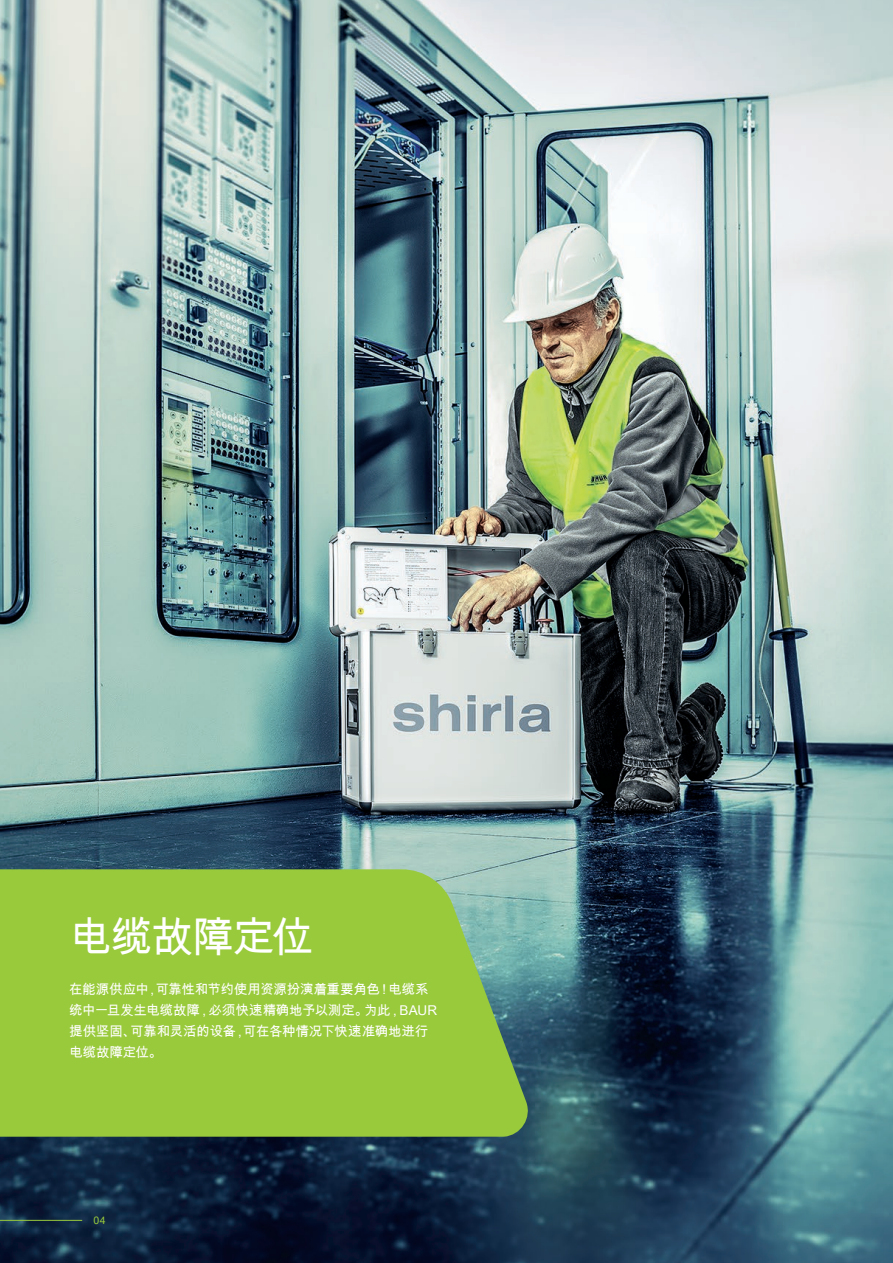
<style>
.page{position:relative;width:893px;height:1263px;background:#fff}
.page>*{position:absolute;margin:0;border:0;box-sizing:border-box;transform-origin:0 0}
.t1{font:42px "Arial Unicode MS";letter-spacing:-.035em;color:#fff}
.t2{font:13.5px/21px "Arial Unicode MS";letter-spacing:-.02em;color:#fff}
.t3{font:10.5px "Arial Unicode MS";color:#99ca3b}
</style>
<div class="page">
<img style="left:0;top:0;width:893px;height:1263px">
<hr style="left:0;top:1220px;width:82px;height:1px;background:#99ca3b">
<svg style="left:0;top:869px;width:532px;height:268px;fill:#99ca3b"></svg>
<p class="t1" style="left:69px;top:906px;width:246px">电缆故障定位</p>
<p class="t2" style="left:69px;top:978px;width:370px">在能源供应中，可靠性和节约使用资源扮演着重要角色！电缆系统中一旦发生电缆故障，必须快速精确地予以测定。为此，BAUR提供坚固、可靠和灵活的设备，可在各种情况下快速准确地进行电缆故障定位。</p>
<p class="t3" style="left:94px;top:1212px;width:14px">04</p>
</div>
